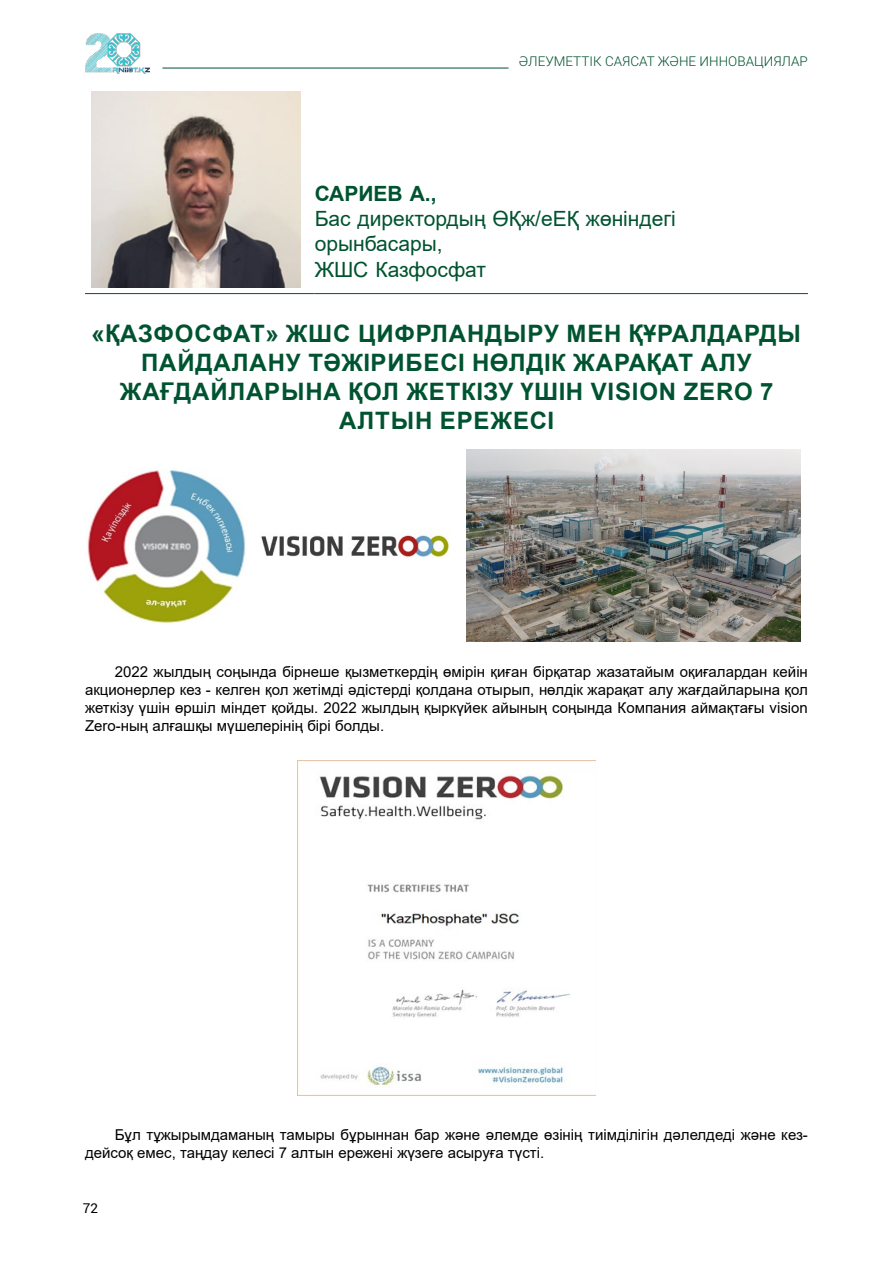
<style>
.page{position:relative;width:893px;height:1263px;background:#fff}
.page>*{position:absolute;margin:0;border:0;box-sizing:border-box;transform-origin:0 0}
.t1{font:700 24px/28.8px "Arial";letter-spacing:.035em;color:#005330;text-align:center}
.t2{font:21px/25.2px "Arial";color:#005330}
.t3{font:700 21px "Arial";color:#005330}
.t4{font:15px/18px "Arial";color:#000;text-align:justify}
.t5{font:300 13.5px "Roboto";color:#005330}
.t6{font:13.5px "Roboto";color:#000}
</style>
<div class="page">
<hr style="left:162px;top:68px;width:347px;height:1px;background:#005330">
<img style="left:85px;top:33px;width:64px;height:40px">
<hr style="left:85px;top:293px;width:230px;height:1px;background:#005330">
<hr style="left:315px;top:293px;width:493px;height:1px;background:#005330">
<img style="left:91px;top:91px;width:210px;height:197px">
<img style="left:87px;top:470px;width:159px;height:153px">
<img style="left:261px;top:534px;width:188px;height:24px">
<img style="left:466px;top:449px;width:335px;height:192px">
<img style="left:297px;top:761px;width:299px;height:334px">
<p class="t5" style="left:519px;top:51px;width:291px">ӘЛЕУМЕТТІК САЯСАТ ЖӘНЕ ИННОВАЦИЯЛАР</p>
<h2 class="t3" style="left:315px;top:179px;width:123px">САРИЕВ А.,</h2>
<h2 class="t2" style="left:315px;top:206px;width:363px">Бас директордың ӨҚж/еЕҚ жөніндегі орынбасары,<br>ЖШС Казфосфат</h2>
<h1 class="t1" style="left:92px;top:320px;width:711px">«ҚАЗФОСФАТ» ЖШС ЦИФРЛАНДЫРУ МЕН ҚҰРАЛДАРДЫ ПАЙДАЛАНУ ТӘЖІРИБЕСІ НӨЛДІК ЖАРАҚАТ АЛУ ЖАҒДАЙЛАРЫНА ҚОЛ ЖЕТКІЗУ ҮШІН VISION ZERO 7<br>АЛТЫН ЕРЕЖЕСІ</h1>
<p class="t4" style="left:85px;top:663px;width:724px;text-indent:30px">2022 жылдың соңында бірнеше қызметкердің өмірін қиған бірқатар жазатайым оқиғалардан кейін акционерлер кез - келген қол жетімді әдістерді қолдана отырып, нөлдік жарақат алу жағдайларына қол жеткізу үшін өршіл міндет қойды. 2022 жылдың қыркүйек айының соңында Компания аймақтағы vision Zero-ның алғашқы мүшелерінің бірі болды.</p>
<p class="t4" style="left:85px;top:1125px;width:724px;text-indent:30px">Бұл тұжырымдаманың тамыры бұрыннан бар және әлемде өзінің тиімділігін дәлелдеді және кез&shy;дейсоқ емес, таңдау келесі 7 алтын ережені жүзеге асыруға түсті.</p>
<p class="t6" style="left:83px;top:1200px;width:17px">72</p>
</div>
